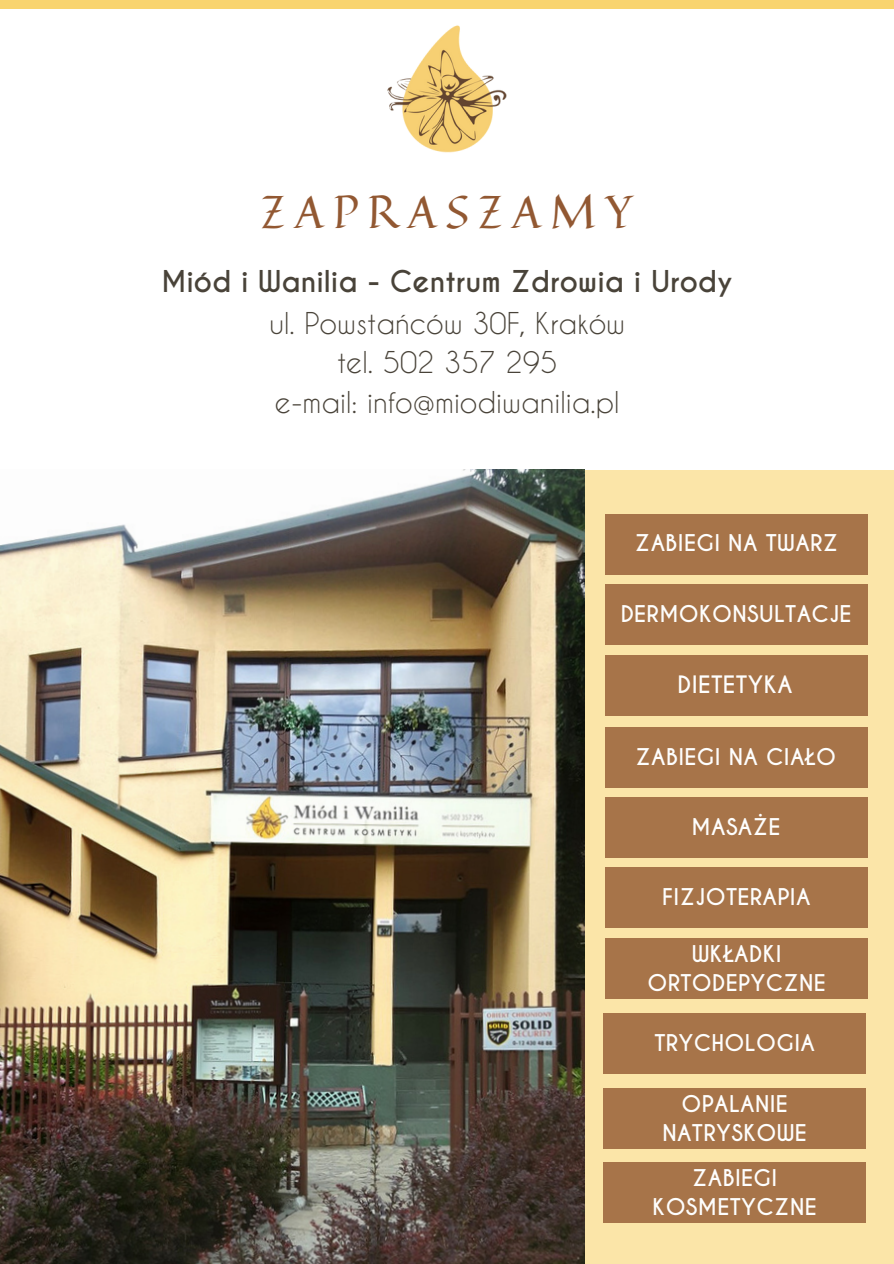
<style>
.page{position:relative;width:894px;height:1264px;background:#fff}
.page>*{position:absolute;margin:0;border:0;box-sizing:border-box;transform-origin:0 0}
.t1{font:45.75px "Quintessential";letter-spacing:.2em;color:#925832}
.t2{font:28.2px/39.5px "Caviar Dreams";color:#494339;text-align:center}
.t3{font:700 28.2px "Caviar Dreams";color:#494339}
.t4{font:700 22.5px "Caviar Dreams";letter-spacing:.015em;color:#fefefd}
.t5{font:700 21.6px/29.2px "Caviar Dreams";letter-spacing:.015em;color:#fefefd;text-align:center}
</style>
<div class="page">
<div style="left:0;top:470px;width:893px;height:793px;background:#fbe5a8"></div>
<img style="left:0;top:470px;width:584px;height:793px">
<div style="left:0;top:0;width:893px;height:9px;background:#f9d46f"></div>
<div style="left:605px;top:513px;width:262px;height:61px;background:#a77449"></div>
<div style="left:605px;top:584px;width:262px;height:61px;background:#a77449"></div>
<div style="left:605px;top:655px;width:262px;height:60px;background:#a77449"></div>
<div style="left:605px;top:727px;width:262px;height:60px;background:#a77449"></div>
<div style="left:605px;top:797px;width:262px;height:61px;background:#a77449"></div>
<div style="left:605px;top:867px;width:262px;height:61px;background:#a77449"></div>
<div style="left:604px;top:937px;width:263px;height:61px;background:#a77449"></div>
<div style="left:603px;top:1012px;width:262px;height:61px;background:#a77449"></div>
<div style="left:603px;top:1161px;width:262px;height:61px;background:#a77449"></div>
<img style="left:387px;top:25px;width:120px;height:128px">
<div style="left:603px;top:1087px;width:262px;height:61px;background:#a77449"></div>
<h1 class="t1" style="left:261px;top:175px;width:373px">ZAPRASZAMY</h1>
<h2 class="t3" style="left:161px;top:265px;width:573px">Miód i Wanilia - Centrum Zdrowia i Urody</h2>
<h2 class="t2" style="left:269px;top:303px;width:357px">ul. Powstańców 30F, Kraków tel. 502 357 295<br>e-mail: info@miodiwanilia.pl</h2>
<p class="t5" style="left:634px;top:528px;width:205px">ZABIEGI NA TWARZ</p>
<p class="t5" style="left:620px;top:599px;width:232px">DERMOKONSULTACJE</p>
<p class="t4" style="left:677px;top:671px;width:116px">DIETETYKA</p>
<p class="t5" style="left:635px;top:742px;width:202px">ZABIEGI NA CIAŁO</p>
<p class="t5" style="left:691px;top:813px;width:90px">MASAŻE</p>
<p class="t5" style="left:662px;top:883px;width:150px">FIZJOTERAPIA</p>
<p class="t5" style="left:647px;top:939px;width:180px">WKŁADKI<br>ORTODEPYCZNE</p>
<p class="t5" style="left:654px;top:1028px;width:162px">TRYCHOLOGIA</p>
<p class="t5" style="left:662px;top:1089px;width:146px">OPALANIE<br>NATRYSKOWE</p>
<p class="t5" style="left:652px;top:1163px;width:166px">ZABIEGI<br>KOSMETYCZNE</p>
</div>
